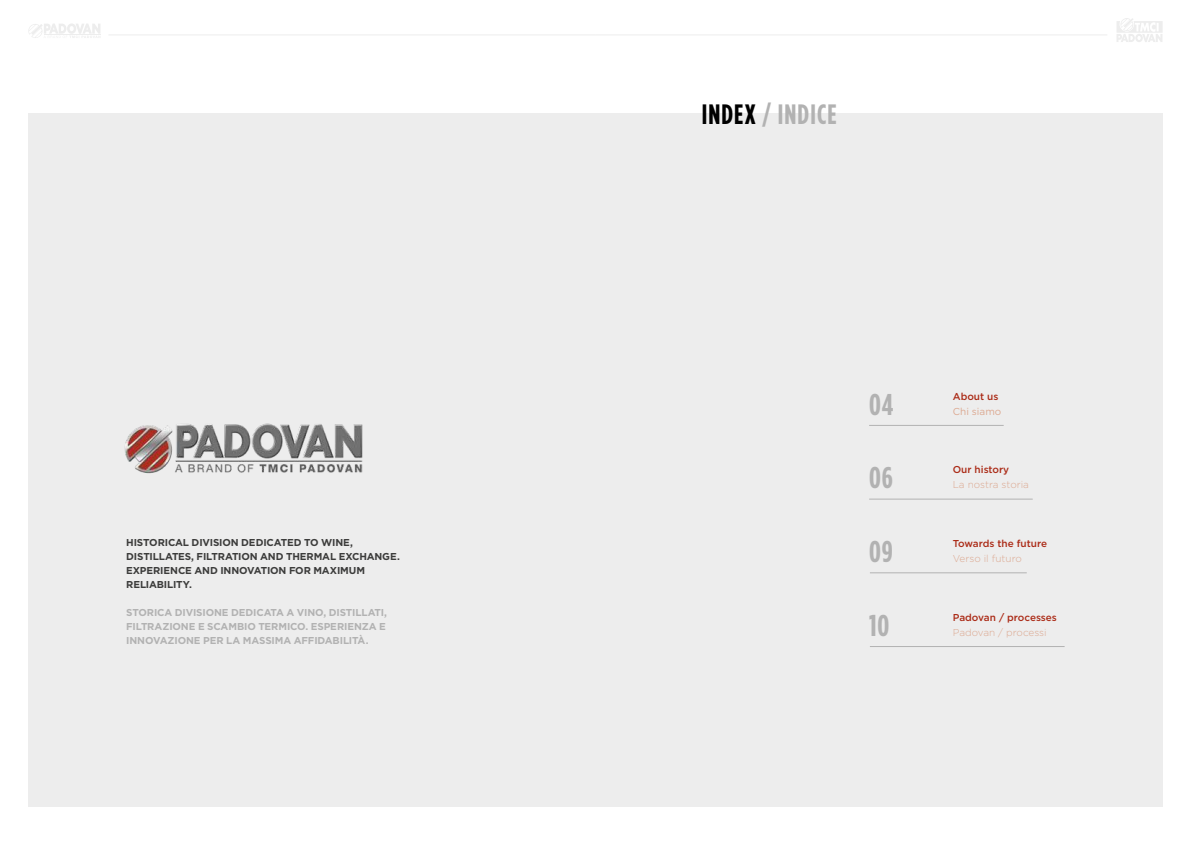
<style>
.page{position:relative;width:1191px;height:842px;background:#fff}
.page>*{position:absolute;margin:0;border:0;box-sizing:border-box;transform-origin:0 0}
.t1{font:700 condensed 30px "Gotham HTF";letter-spacing:.025em;color:#b2b2b2}
.t2{font:700 condensed 28px "Gotham HTF";letter-spacing:.04em;color:#b2b2b2}
.t3{font:700 10px/14px "Gotham HTF";letter-spacing:-.015em;color:#3c3c3b}
.t4{font:700 10px/14px "Gotham HTF";letter-spacing:-.01em;color:#b2b2b2;text-align:justify}
.t5{font:500 10px "Gotham HTF";color:#ab2b17}
.t6{font:300 10px "Gotham HTF";color:#dca890}
.t7{font:10px "Gotham HTF";color:#dca890}
.s1{color:#000}
</style>
<div class="page">
<div style="left:28px;top:113px;width:1134px;height:693px;background:#ededed"></div>
<hr style="left:869px;top:425px;width:134px;height:1px;background:#b2b2b2">
<hr style="left:870px;top:646px;width:194px;height:1px;background:#b2b2b2">
<hr style="left:869px;top:499px;width:163px;height:1px;background:#b2b2b2">
<hr style="left:870px;top:572px;width:156px;height:1px;background:#b2b2b2">
<svg style="left:28px;top:24px;width:72px;height:14px"></svg>
<hr style="left:44px;top:35px;width:56px;height:1px;background:#ededed">
<hr style="left:108px;top:34px;width:487px;height:1px;background:#ededed">
<svg style="left:1117px;top:18px;width:45px;height:24px"></svg>
<hr style="left:595px;top:34px;width:512px;height:1px;background:#ededed">
<img style="left:124px;top:423px;width:239px;height:51px">
<p class="t3" style="left:126px;top:536px;width:275px">HISTORICAL DIVISION DEDICATED TO WINE, DISTILLATES, FILTRATION AND THERMAL EXCHANGE.<br>EXPERIENCE AND INNOVATION FOR MAXIMUM RELIABILITY.</p>
<p class="t4" style="left:126px;top:606px;width:262px">STORICA DIVISIONE DEDICATA A VINO, DISTILLATI, FILTRAZIONE E SCAMBIO TERMICO. ESPERIENZA E INNOVAZIONE PER LA MASSIMA AFFIDABILITÀ.</p>
<h2 class="t2" style="left:702px;top:102px;width:136px"><span class="s1">INDEX</span> / INDICE</h2>
<h1 class="t1" style="left:869px;top:391px;width:26px">04</h1>
<p class="t5" style="left:952px;top:392px;width:47px">About us</p>
<p class="t7" style="left:952px;top:406px;width:50px">Chi siamo</p>
<h1 class="t1" style="left:869px;top:465px;width:25px">06</h1>
<p class="t5" style="left:952px;top:465px;width:58px">Our history</p>
<p class="t6" style="left:952px;top:480px;width:78px">La nostra storia</p>
<h1 class="t1" style="left:869px;top:539px;width:25px">09</h1>
<p class="t5" style="left:952px;top:539px;width:96px">Towards the future</p>
<p class="t6" style="left:952px;top:554px;width:71px">Verso il futuro</p>
<h1 class="t1" style="left:869px;top:613px;width:22px">10</h1>
<p class="t5" style="left:952px;top:613px;width:106px">Padovan / processes</p>
<p class="t6" style="left:952px;top:628px;width:95px">Padovan / processi</p>
</div>
